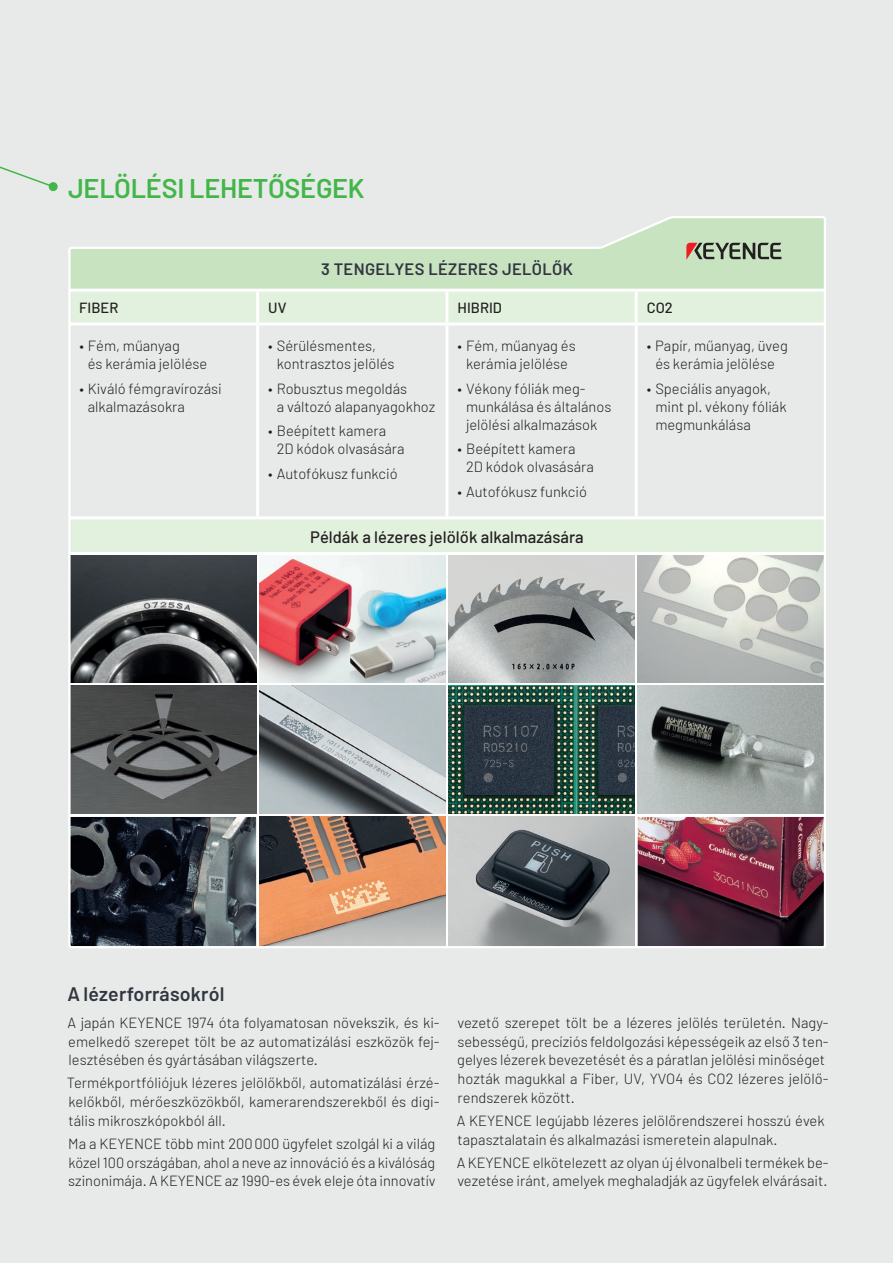
<style>
.page{position:relative;width:893px;height:1263px;background:#e7eae8}
.page>*{position:absolute;margin:0;border:0;box-sizing:border-box;transform-origin:0 0}
.t1{font:600 27px "Barlow";letter-spacing:-.01em;color:#42b649}
.t2{font:600 19.5px "Barlow";letter-spacing:.01em;color:#323640}
.t3{font:500 16.5px "Barlow";color:#231f20}
.t4{font:600 16.5px "Barlow";letter-spacing:.02em;color:#323640}
.t5{font:300 14.7px/18px "Barlow";color:#231f20}
.t6{font:500 14.7px "Barlow";color:#231f20}
</style>
<div class="page">
<svg style="left:0;top:166px;width:58px;height:26px"></svg>
<svg style="left:68px;top:216px;width:758px;height:732px"></svg>
<svg style="left:569px;top:217px;width:256px;height:44px"></svg>
<h1 class="t1" style="left:68px;top:171px;width:298px">JELÖLÉSI LEHETŐSÉGEK</h1>
<p class="t4" style="left:321px;top:259px;width:253px">3 TENGELYES LÉZERES JELÖLŐK</p>
<p class="t6" style="left:79px;top:299px;width:41px">FIBER</p>
<p class="t6" style="left:268px;top:299px;width:20px">UV</p>
<p class="t6" style="left:458px;top:299px;width:46px">HIBRID</p>
<p class="t6" style="left:647px;top:299px;width:28px">CO2</p>
<p class="t5" style="left:88px;top:337px;width:121px;text-indent:-8px">• Fém, műanyag<br>és kerámia jelölése</p>
<p class="t5" style="left:88px;top:379px;width:135px;text-indent:-8px">• Kiváló fémgravírozási alkalmazásokra</p>
<p class="t5" style="left:647px;top:337px;width:142px;text-align:center">• Papír, műanyag, üveg és kerámia jelölése</p>
<p class="t5" style="left:655px;top:379px;width:133px;text-indent:-8px">• Speciális anyagok, mint pl. vékony fóliák megmunkálása</p>
<p class="t5" style="left:458px;top:337px;width:120px;text-align:center">• Fém, műanyag és kerámia jelölése</p>
<p class="t5" style="left:466px;top:379px;width:147px;text-indent:-8px">• Vékony fóliák meg&shy;munkálása és általános jelölési alkalmazások</p>
<p class="t5" style="left:466px;top:439px;width:129px;text-indent:-8px">• Beépített kamera<br>2D kódok olvasására</p>
<p class="t5" style="left:458px;top:482px;width:131px">• Autofókusz funkció</p>
<p class="t5" style="left:277px;top:337px;width:119px;text-indent:-8px">• Sérülésmentes, kontrasztos jelölés</p>
<p class="t5" style="left:277px;top:379px;width:160px;text-indent:-9px">• Robusztus megoldás<br>a változó alapanyagokhoz</p>
<p class="t5" style="left:277px;top:421px;width:129px;text-indent:-8px">• Beépített kamera<br>2D kódok olvasására</p>
<p class="t5" style="left:268px;top:464px;width:131px">• Autofókusz funkció</p>
<p class="t3" style="left:310px;top:527px;width:275px">Példák a lézeres jelölők alkalmazására</p>
<h2 class="t2" style="left:67px;top:981px;width:159px">A lézerforrásokról</h2>
<p class="t5" style="left:68px;top:1013px;width:373px;line-height:18.8px;text-align:justify">A japán KEYENCE 1974 óta folyamatosan növekszik, és ki&shy;emelkedő szerepet tölt be az automatizálási eszközök fej&shy;lesztésében és gyártásában világszerte.</p>
<p class="t5" style="left:67px;top:1073px;width:374px;line-height:18.8px;text-align:justify">Termékportfóliójuk lézeres jelölőkből, automatizálási érzé&shy;kelőkből, mérőeszközökből, kamerarendszerekből és digi&shy;tális mikroszkópokból áll.</p>
<p class="t5" style="left:68px;top:1134px;width:369px;line-height:18.8px;text-align:justify">Ma a KEYENCE több mint 200000 ügyfelet szolgál ki a világ közel 100 országában, ahol a neve az innováció és a kiválóság szinonimája. A KEYENCE az 1990-es évek eleje óta innovatív</p>
<p class="t5" style="left:457px;top:1013px;width:373px;line-height:18.8px">vezető szerepet tölt be a lézeres jelölés területén. Nagy&shy;sebességű, precíziós feldolgozási képességeik az első 3 ten&shy;gelyes lézerek bevezetését és a páratlan jelölési minőséget hozták magukkal a Fiber, UV, YVO4 és CO2 lézeres jelölő&shy;rendszerek között.</p>
<p class="t5" style="left:457px;top:1111px;width:369px;line-height:18.8px">A KEYENCE legújabb lézeres jelölőrendszerei hosszú évek tapasztalatain és alkalmazási ismeretein alapulnak.</p>
<p class="t5" style="left:457px;top:1153px;width:373px;line-height:18.8px">A KEYENCE elkötelezett az olyan új élvonalbeli termékek be&shy;vezetése iránt, amelyek meghaladják az ügyfelek elvárásait.</p>
</div>
